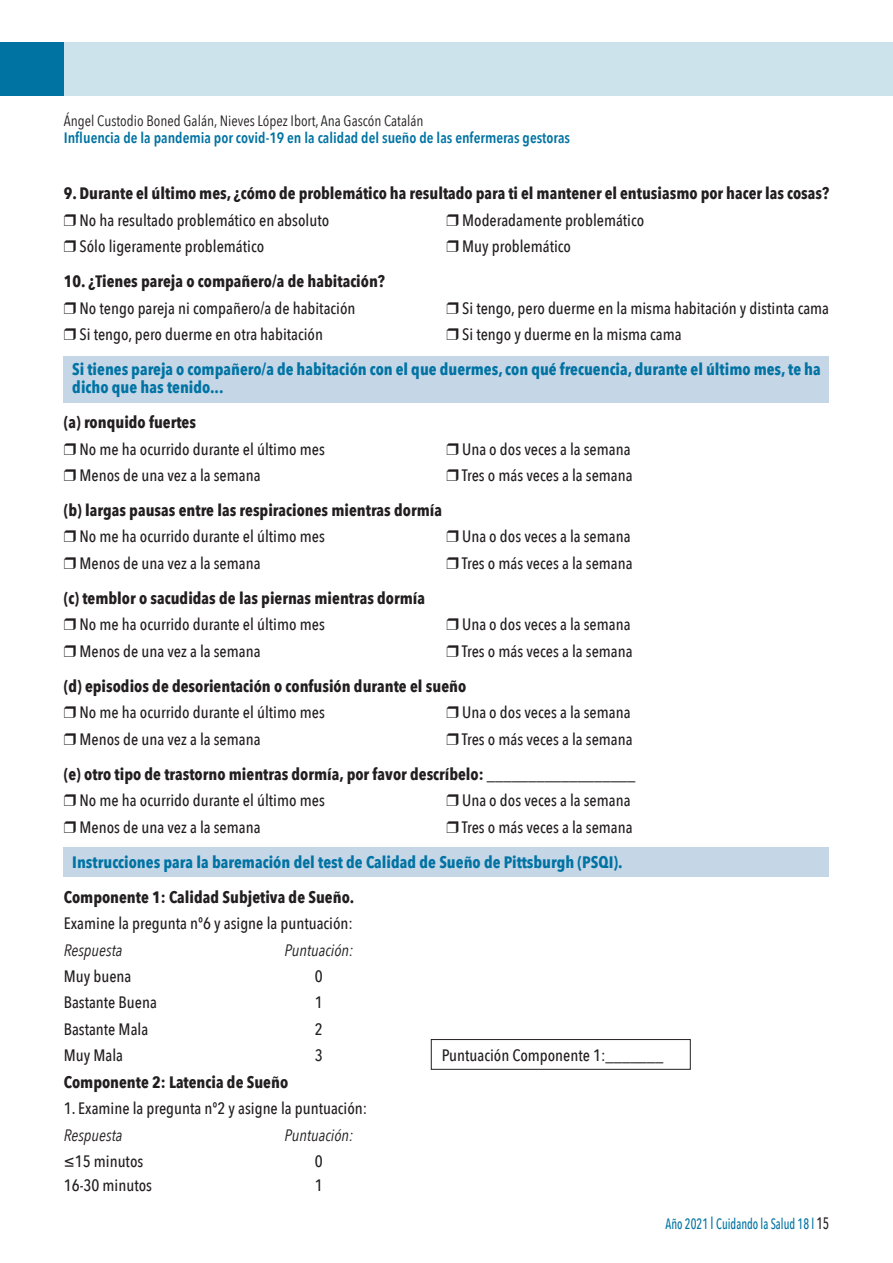
<style>
.page{position:relative;width:893px;height:1263px;background:#fff}
.page>*{position:absolute;margin:0;border:0;box-sizing:border-box;transform-origin:0 0}
.t1{font:500 16.5px/26.4px "Avenir Next Condensed";color:#231f20}
.t2{font:700 16.5px/26.4px "Avenir Next Condensed";color:#231f20}
.t3{font:700 16.5px/35px "Avenir Next Condensed";color:#0073a3}
.t4{font:italic 16.5px "Avenir Next Condensed";color:#231f20}
.t5{font:600 15px "Avenir Next Condensed";color:#0073a3}
.t6{font:15px "Avenir Next Condensed";color:#231f20}
.t7{font:500 15px "Avenir Next Condensed";color:#0073a3;scale:.8 1}
.s1{font-weight:500}
.s2{color:#231f20}
.s3{font-weight:500;color:#231f20}
.s4{font-weight:700}
.s5{font-size:16.5px}
.s6{font-size:16.5px;color:#231f20}
</style>
<div class="page">
<div style="left:0;top:43px;width:893px;height:53px;background:#cde3ec"></div>
<div style="left:0;top:43px;width:64px;height:53px;background:#0073a3"></div>
<div style="left:64px;top:356px;width:765px;height:47px;background:#c5d6e7"></div>
<div style="left:64px;top:847px;width:765px;height:30px;background:#c5d6e7"></div>
<div style="left:431px;top:1039px;width:259px;height:30px;border:1px solid #231f20"></div>
<p class="t6" style="left:64px;top:107px;width:361px">Ángel Custodio Boned Galán, Nieves López Ibort, Ana Gascón Catalán</p>
<p class="t5" style="left:64px;top:125px;width:508px">Influencia de la pandemia por covid-19 en la calidad del sueño de las enfermeras gestoras</p>
<p class="t2" style="left:64px;top:180px;width:767px">9. Durante el último mes, ¿cómo de problemático ha resultado para ti el mantener el entusiasmo por hacer las cosas? ❒ <span class="s1">No ha resultado problemático en absoluto</span></p>
<p class="t1" style="left:446px;top:207px;width:199px">❒ Moderadamente problemático</p>
<p class="t1" style="left:64px;top:233px;width:202px">❒ Sólo ligeramente problemático</p>
<p class="t1" style="left:446px;top:233px;width:126px">❒ Muy problemático</p>
<p class="t2" style="left:64px;top:268px;width:323px">10. ¿Tienes pareja o compañero/a de habitación? ❒ <span class="s1">No tengo pareja ni compañero/a de habitación</span></p>
<p class="t1" style="left:446px;top:295px;width:384px">❒ Si tengo, pero duerme en la misma habitación y distinta cama</p>
<p class="t3" style="left:72px;top:317px;width:750px;text-indent:374px"><span class="s2">❒</span> <span class="s3">Si tengo y duerme en la misma cama<br></span>Si tienes pareja o compañero/a de habitación con el que duermes, con qué frecuencia, durante el último mes, te ha</p>
<p class="t3" style="left:72px;top:370px;width:153px">dicho que has tenido...</p>
<p class="t1" style="left:64px;top:409px;width:263px"><span class="s4">(a) ronquido fuertes<br></span>❒ No me ha ocurrido durante el último mes</p>
<p class="t1" style="left:64px;top:321px;width:261px">❒ Si tengo, pero duerme en otra habitación</p>
<p class="t1" style="left:446px;top:435px;width:186px">❒ Una o dos veces a la semana</p>
<p class="t1" style="left:64px;top:462px;width:198px">❒ Menos de una vez a la semana</p>
<p class="t1" style="left:446px;top:462px;width:188px">❒ Tres o más veces a la semana</p>
<p class="t2" style="left:64px;top:497px;width:380px">(b) largas pausas entre las respiraciones mientras dormía ❒ <span class="s1">No me ha ocurrido durante el último mes</span></p>
<p class="t1" style="left:446px;top:523px;width:186px">❒ Una o dos veces a la semana</p>
<p class="t1" style="left:64px;top:550px;width:198px">❒ Menos de una vez a la semana</p>
<p class="t1" style="left:446px;top:550px;width:188px">❒ Tres o más veces a la semana</p>
<p class="t2" style="left:64px;top:585px;width:363px">(c) temblor o sacudidas de las piernas mientras dormía ❒ <span class="s1">No me ha ocurrido durante el último mes</span></p>
<p class="t1" style="left:446px;top:611px;width:186px">❒ Una o dos veces a la semana</p>
<p class="t2" style="left:64px;top:633px;width:570px;line-height:35px;text-indent:383px">❒ <span class="s1">Tres o más veces a la semana </span>(d) episodios de desorientación o confusión durante el sueño</p>
<p class="t1" style="left:64px;top:699px;width:263px">❒ No me ha ocurrido durante el último mes</p>
<p class="t1" style="left:446px;top:699px;width:186px">❒ Una o dos veces a la semana</p>
<p class="t1" style="left:64px;top:726px;width:198px">❒ Menos de una vez a la semana</p>
<p class="t1" style="left:64px;top:638px;width:198px">❒ Menos de una vez a la semana</p>
<p class="t2" style="left:64px;top:721px;width:573px;line-height:35px;text-align:right">❒ <span class="s1">Tres o más veces a la semana<br></span>(e) otro tipo de trastorno mientras dormía, por favor descríbelo: <span class="s1">__________________</span></p>
<p class="t1" style="left:64px;top:787px;width:263px">❒ No me ha ocurrido durante el último mes</p>
<p class="t1" style="left:446px;top:787px;width:186px">❒ Una o dos veces a la semana</p>
<p class="t1" style="left:64px;top:814px;width:198px">❒ Menos de una vez a la semana</p>
<p class="t3" style="left:72px;top:809px;width:562px;text-indent:374px"><span class="s2">❒</span> <span class="s3">Tres o más veces a la semana<br></span>Instrucciones para la baremación del test de Calidad de Sueño de Pittsburgh (PSQI).</p>
<p class="t2" style="left:64px;top:883px;width:292px">Componente 1: Calidad Subjetiva de Sueño.</p>
<p class="t1" style="left:64px;top:910px;width:291px">Examine la pregunta nº6 y asigne la puntuación:</p>
<p class="t4" style="left:64px;top:940px;width:60px">Respuesta</p>
<p class="t4" style="left:284px;top:940px;width:71px">Puntuación:</p>
<p class="t1" style="left:64px;top:963px;width:69px">Muy buena</p>
<p class="t1" style="left:315px;top:963px;width:9px">0</p>
<p class="t1" style="left:64px;top:989px;width:95px">Bastante Buena</p>
<p class="t1" style="left:315px;top:989px;width:9px">1</p>
<p class="t1" style="left:64px;top:1016px;width:86px">Bastante Mala</p>
<p class="t1" style="left:315px;top:1016px;width:9px">2</p>
<p class="t1" style="left:64px;top:1042px;width:61px">Muy Mala</p>
<p class="t1" style="left:315px;top:1042px;width:9px">3</p>
<p class="t1" style="left:442px;top:1042px;width:223px">Puntuación Componente 1:_______</p>
<p class="t2" style="left:64px;top:1069px;width:226px">Componente 2: Latencia de Sueño</p>
<p class="t1" style="left:64px;top:1095px;width:305px">1. Examine la pregunta nº2 y asigne la puntuación:</p>
<p class="t4" style="left:64px;top:1125px;width:60px">Respuesta</p>
<p class="t4" style="left:284px;top:1125px;width:71px">Puntuación:</p>
<p class="t1" style="left:64px;top:1148px;width:81px">≤15 minutos</p>
<p class="t1" style="left:315px;top:1148px;width:9px">0</p>
<p class="t1" style="left:64px;top:1172px;width:90px">16-30 minutos</p>
<p class="t1" style="left:315px;top:1172px;width:9px">1</p>
<p class="t7" style="left:666px;top:1215px;width:206px">Año 2021 <span class="s5">l</span> Cuidando la Salud 18 l <span class="s6">15</span></p>
</div>
